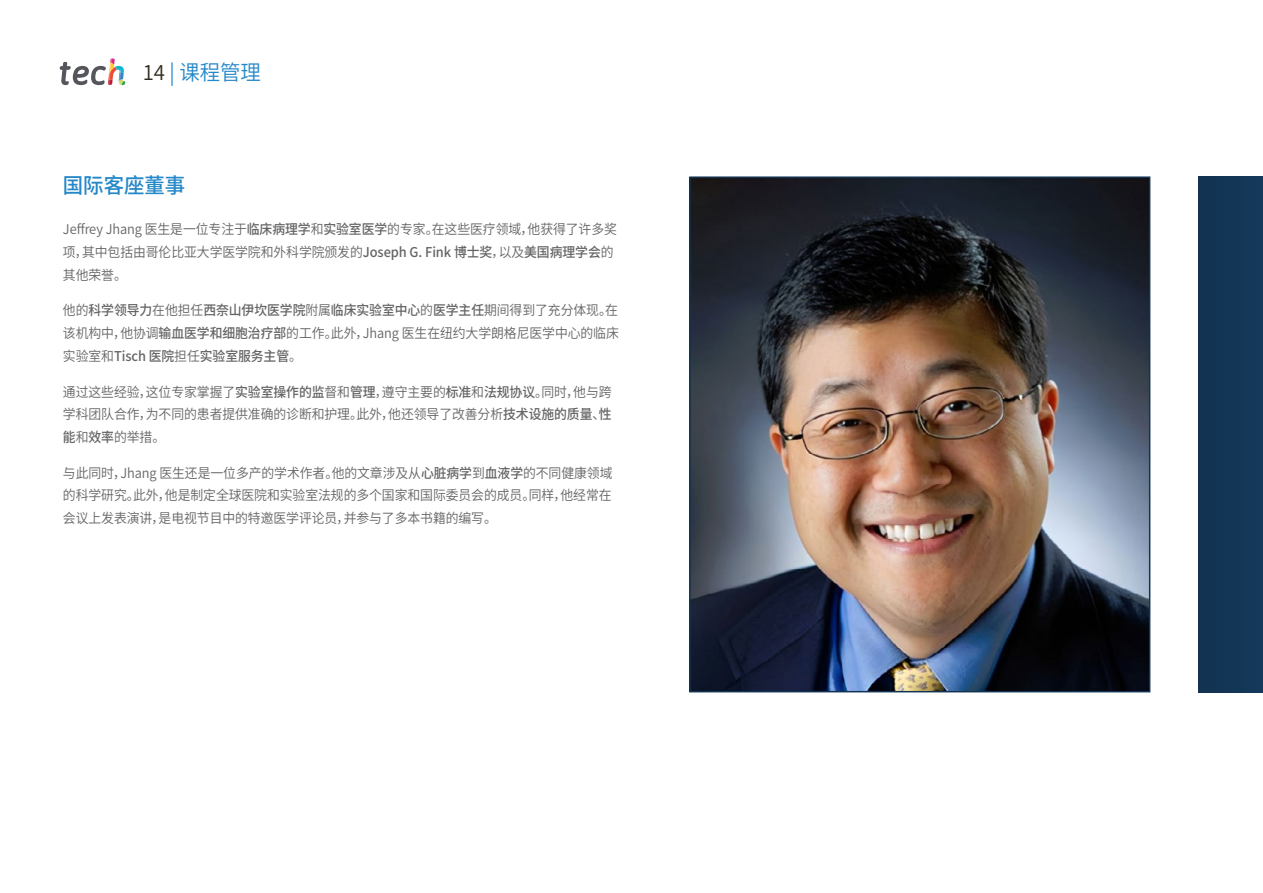
<style>
.page{position:relative;width:1263px;height:893px;background:#fff}
.page>*{position:absolute;margin:0;border:0;box-sizing:border-box;transform-origin:0 0}
.t1{font:21px "Source Han Sans CN";color:#2488c9}
.t2{font:500 21px "Source Han Sans CN";color:#2488c9}
.t3{font:13.5px/22.5px "Source Han Sans CN";letter-spacing:-.005em;color:#656565;text-align:justify;scale:.95 1}
.s1{color:#312e20}
.s2{font-weight:500}
</style>
<div class="page">
<div style="left:1198px;top:176px;width:65px;height:516px;background:#133556"></div>
<img style="left:692px;top:179px;width:455px;height:510px">
<div style="left:689px;top:176px;width:461px;height:516px;border:2px solid #123352"></div>
<svg style="left:60px;top:58px;width:65px;height:28px"></svg>
<h1 class="t1" style="left:143px;top:60px;width:120px"><span class="s1">14</span> | 课程管理</h1>
<h1 class="t2" style="left:63px;top:174px;width:124px">国际客座董事</h1>
<p class="t3" style="left:63px;top:219px;width:585px;text-align:left">Jeffrey Jhang 医生是一位专注于<span class="s2">临床病理学</span>和<span class="s2">实验室医学</span>的专家。在这些医疗领域，他获得了许多奖项，其中包括由哥伦比亚大学医学院和外科学院颁发的<span class="s2">Joseph G. Fink 博士奖</span>，以及<span class="s2">美国病理学会</span>的其他荣誉。</p>
<p class="t3" style="left:63px;top:300px;width:587px">他的<span class="s2">科学领导力</span>在他担任<span class="s2">西奈山伊坎医学院</span>附属<span class="s2">临床实验室中心</span>的<span class="s2">医学主任</span>期间得到了充分体现。在该机构中，他协调<span class="s2">输血医学和细胞治疗部</span>的工作。此外，Jhang 医生在纽约大学朗格尼医学中心的临床实验室和<span class="s2">Tisch 医院</span>担任<span class="s2">实验室服务主管</span>。</p>
<p class="t3" style="left:63px;top:381px;width:579px">通过这些经验，这位专家掌握了<span class="s2">实验室操作的监</span>督和<span class="s2">管理</span>，遵守主要的<span class="s2">标准</span>和<span class="s2">法规协议</span>。同时，他与跨学科团队合作，为不同的患者提供准确的诊断和护理。此外，他还领导了改善分析<span class="s2">技术设施的质量</span>、<span class="s2">性能</span>和<span class="s2">效率</span>的举措。</p>
<p class="t3" style="left:63px;top:462px;width:580px">与此同时，Jhang 医生还是一位多产的学术作者。他的文章涉及从<span class="s2">心脏病学</span>到<span class="s2">血液学</span>的不同健康领域的科学研究。此外，他是制定全球医院和实验室法规的多个国家和国际委员会的成员。同样，他经常在会议上发表演讲，是电视节目中的特邀医学评论员，并参与了多本书籍的编写。</p>
</div>
